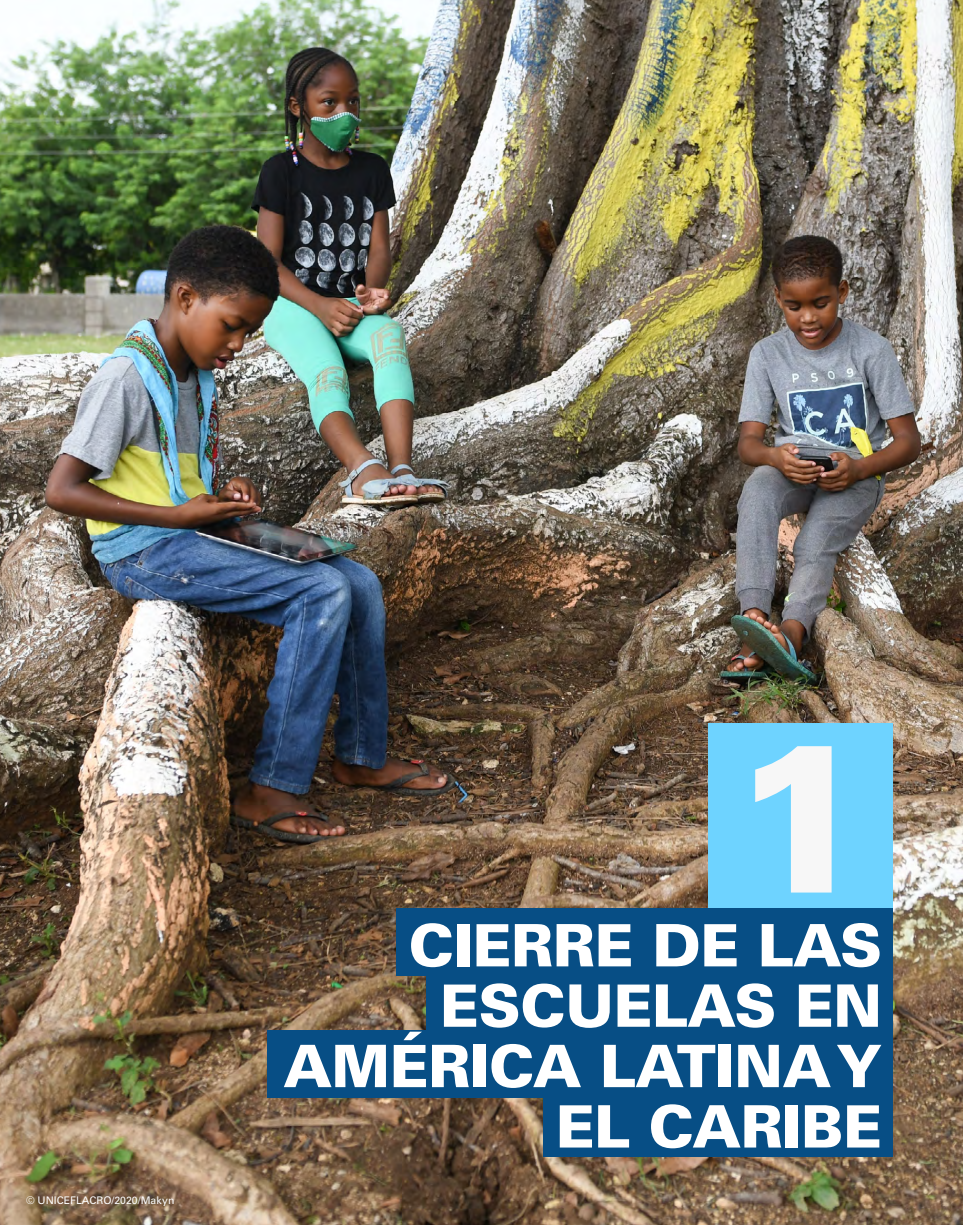
<style>
.page{position:relative;width:963px;height:1225px;background:#fff}
.page>*{position:absolute;margin:0;border:0;box-sizing:border-box;transform-origin:0 0}
.t1{font:900 210.88px "Univers LT Std";color:#f7f7f7}
.t2{font:900 58.62px/60.4px "Univers LT Std";letter-spacing:-.01em;color:#fff;text-align:right}
.t3{font:10.5px "Univers LT Std";color:#fff}
</style>
<div class="page">
<img style="left:0;top:0;width:962px;height:1225px">
<div style="left:708px;top:723px;width:184px;height:185px;background:#6ed3ff"></div>
<div style="left:397px;top:908px;width:495px;height:68px;background:#074e85"></div>
<div style="left:426px;top:969px;width:466px;height:67px;background:#074e85"></div>
<div style="left:267px;top:1030px;width:625px;height:67px;background:#074e85"></div>
<div style="left:544px;top:1089px;width:348px;height:68px;background:#074e85"></div>
<p class="t3" style="left:26px;top:1194px;width:150px">© UNICEFLACRO/2020/Makyn</p>
<h1 class="t1" style="left:732px;top:685px;width:142px">1</h1>
<p class="t2" style="left:283px;top:915px;width:600px">CIERRE DE LAS<br>ESCUELAS EN<br>AMÉRICA LATINA Y<br>EL CARIBE</p>
</div>
